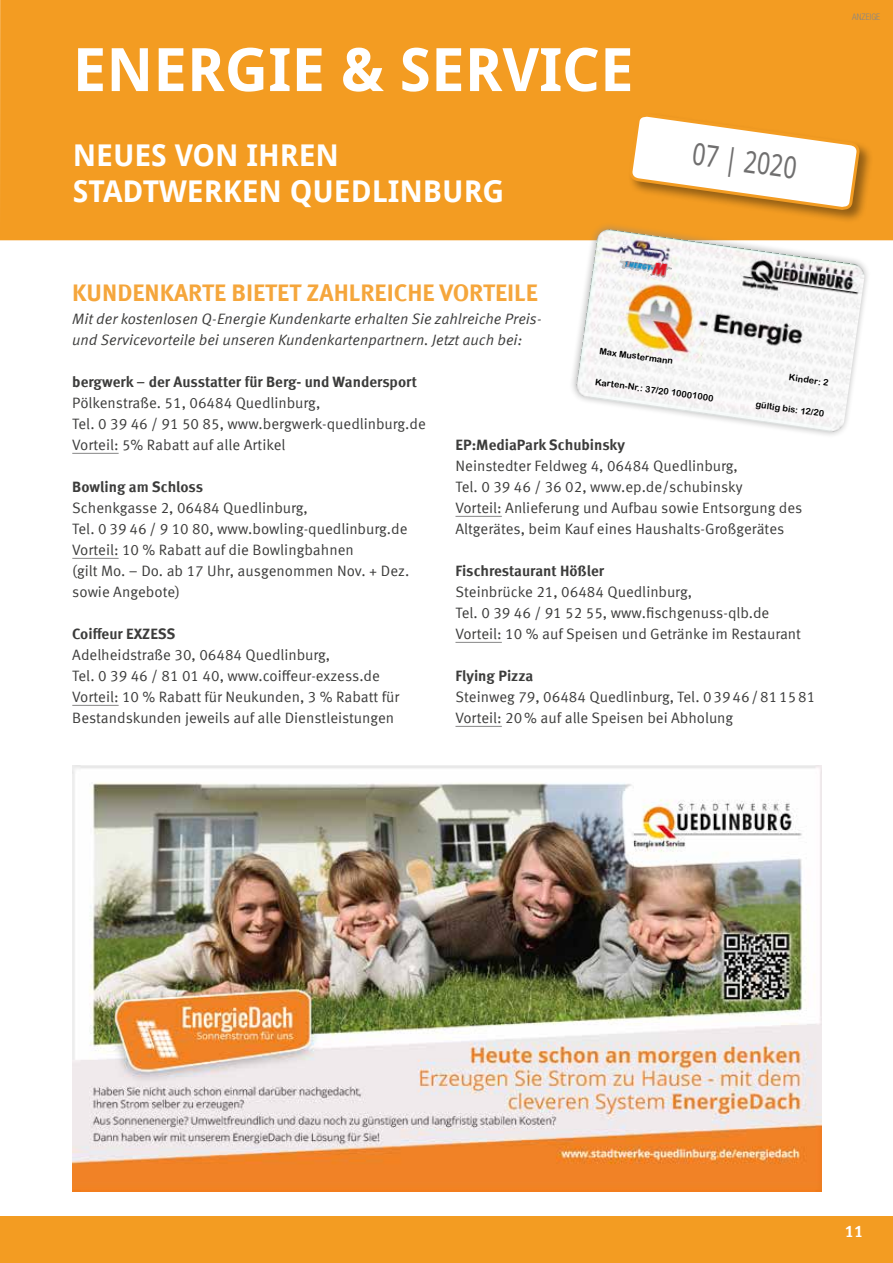
<style>
.page{position:relative;width:893px;height:1263px;background:#fff}
.page>*{position:absolute;margin:0;border:0;box-sizing:border-box;transform-origin:0 0}
.t1{font:700 60px "Droid Sans";color:#fff}
.t2{font:700 30px/36px "Droid Sans";color:#fff}
.t3{font:30px "Droid Sans";color:#706f6f;scale:.8 1}
.t4{font:700 24px "Meta Offc Pro";color:#f5a63c}
.t5{font:700 16.5px "Meta Offc Pro";color:#fff}
.t6{font:15px/21px "Meta Offc Pro Norm";color:#3c3c3b}
.t7{font:700 15px "Meta Offc Pro";color:#3c3c3b}
.t8{font:15px/21px "Meta Offc Pro Norm Ita";color:#3c3c3b}
.t9{font:9px "Arial Rounded MT Bold";color:#000}
.t10{font:300 condensed 9px "Helvetica Neue";color:#878787}
</style>
<div class="page">
<div style="left:0;top:0;width:893px;height:240px;background:#f39c22"></div>
<div style="left:627px;top:112px;width:246px;height:112px;background:#000;opacity:.4"></div>
<svg style="left:628px;top:112px;width:233px;height:102px"></svg>
<div style="left:0;top:1216px;width:893px;height:47px;background:#f39c22"></div>
<img style="left:72px;top:765px;width:749px;height:426px">
<hr style="left:72px;top:453px;width:47px;height:1px;background:#878787">
<hr style="left:72px;top:558px;width:47px;height:1px;background:#878787">
<hr style="left:72px;top:705px;width:47px;height:1px;background:#878787">
<hr style="left:455px;top:516px;width:47px;height:1px;background:#878787">
<hr style="left:455px;top:642px;width:47px;height:1px;background:#878787">
<hr style="left:455px;top:726px;width:47px;height:1px;background:#878787">
<svg style="left:566px;top:219px;width:308px;height:216px"></svg>
<img style="left:576px;top:230px;width:289px;height:203px">
<img style="left:624px;top:258px;width:43px;height:19px">
<h1 class="t1" style="left:73px;top:31px;width:562px">ENERGIE &amp; SERVICE</h1>
<h2 class="t2" style="left:73px;top:138px;width:433px">NEUES VON IHREN<br>STADTWERKEN QUEDLINBURG</h2>
<h2 class="t3" style="left:695px;top:135px;width:133px;rotate:8deg">07 | 2020</h2>
<p class="t10" style="left:852px;top:12px;width:29px">ANZEIGE</p>
<h3 class="t4" style="left:72px;top:274px;width:467px">KUNDENKARTE BIETET ZAHLREICHE VORTEILE</h3>
<p class="t8" style="left:72px;top:308px;width:471px">Mit der kostenlosen Q-Energie Kundenkarte erhalten Sie zahlreiche Preis&shy;und Servicevorteile bei unseren Kundenkartenpartnern. Jetzt auch bei:</p>
<p class="t9" style="left:600px;top:345px;width:76px;rotate:8deg">Max Mustermann</p>
<p class="t7" style="left:72px;top:370px;width:346px">bergwerk – der Ausstatter für Berg- und Wandersport</p>
<p class="t6" style="left:72px;top:392px;width:355px">Pölkenstraße. 51, 06484 Quedlinburg,<br>Tel. 0 39 46 / 91 50 85, www.bergwerk-quedlinburg.de<br>Vorteil: 5% Rabatt auf alle Artikel</p>
<p class="t7" style="left:72px;top:475px;width:132px">Bowling am Schloss</p>
<p class="t6" style="left:72px;top:497px;width:338px">Schenkgasse 2, 06484 Quedlinburg,<br>Tel. 0 39 46 / 9 10 80, www.bowling-quedlinburg.de Vorteil: 10 % Rabatt auf die Bowlingbahnen<br>(gilt Mo. – Do. ab 17 Uhr, ausgenommen Nov. + Dez. sowie Angebote)</p>
<p class="t7" style="left:72px;top:622px;width:105px">Coiffeur EXZESS</p>
<p class="t6" style="left:72px;top:644px;width:328px">Adelheidstraße 30, 06484 Quedlinburg,<br>Tel. 0 39 46 / 81 01 40, www.coiffeur-exzess.de Vorteil: 10 % Rabatt für Neukunden, 3 % Rabatt für Bestandskunden jeweils auf alle Dienstleistungen</p>
<p class="t9" style="left:596px;top:376px;width:121px;rotate:8deg">Karten-Nr.: 37/20 10001000</p>
<p class="t9" style="left:790px;top:372px;width:41px;rotate:8deg">Kinder: 2</p>
<p class="t9" style="left:757px;top:399px;width:70px;rotate:8deg">gültig bis: 12/20</p>
<p class="t7" style="left:455px;top:433px;width:171px">EP:MediaPark Schubinsky</p>
<p class="t6" style="left:455px;top:455px;width:348px">Neinstedter Feldweg 4, 06484 Quedlinburg,<br>Tel. 0 39 46 / 36 02, www.ep.de/schubinsky<br>Vorteil: Anlieferung und Aufbau sowie Entsorgung des Altgerätes, beim Kauf eines Haushalts-Großgerätes</p>
<p class="t7" style="left:455px;top:559px;width:150px">Fischrestaurant Hößler</p>
<p class="t6" style="left:455px;top:581px;width:347px">Steinbrücke 21, 06484 Quedlinburg,<br>Tel. 0 39 46 / 91 52 55, www.fischgenuss-qlb.de<br>Vorteil: 10 % auf Speisen und Getränke im Restaurant</p>
<p class="t7" style="left:455px;top:664px;width:79px">Flying Pizza</p>
<p class="t6" style="left:455px;top:686px;width:361px">Steinweg 79, 06484 Quedlinburg, Tel. 03946/811581<br>Vorteil: 20% auf alle Speisen bei Abholung</p>
<p class="t5" style="left:845px;top:1219px;width:20px">11</p>
</div>
